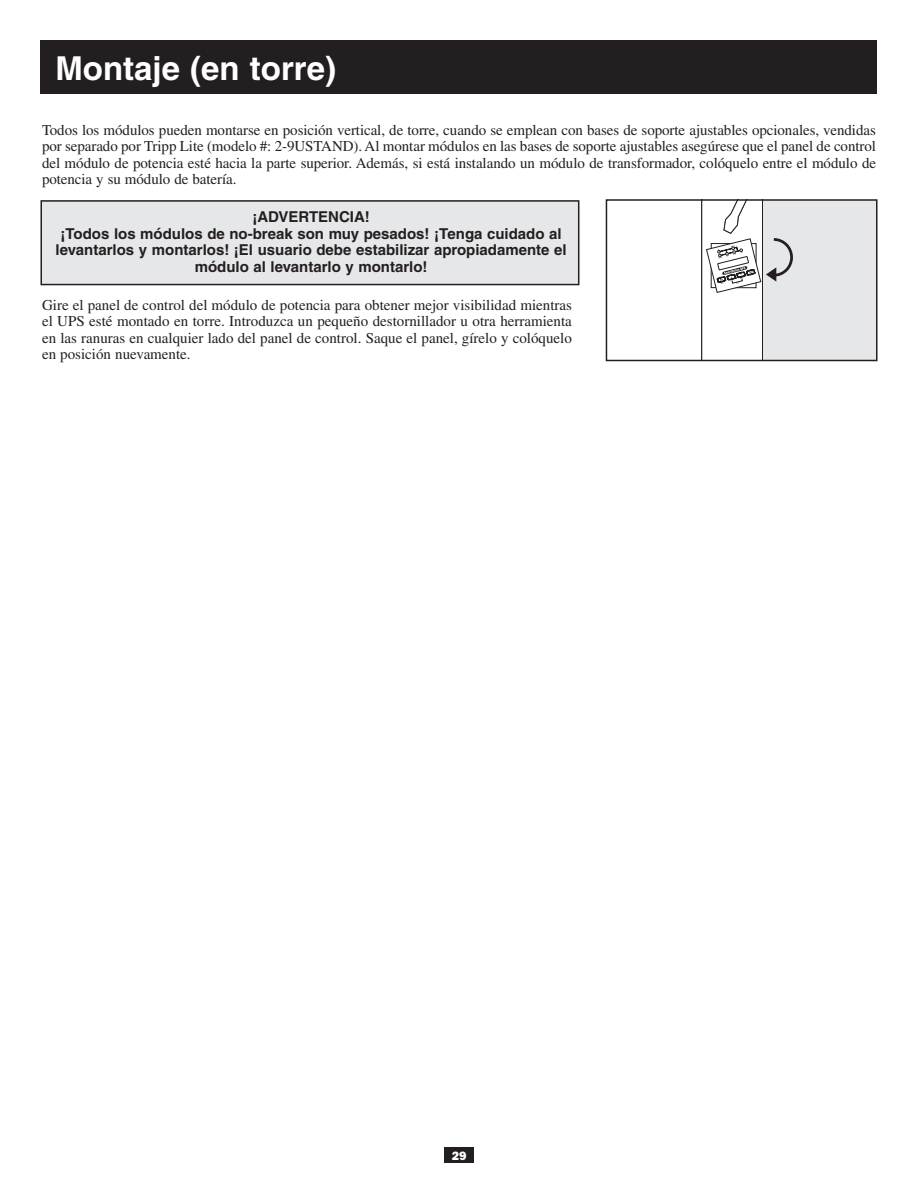
<style>
.page{position:relative;width:918px;height:1188px;background:#fff}
.page>*{position:absolute;margin:0;border:0;box-sizing:border-box;transform-origin:0 0}
.t1{font:700 33px "Helvetica";color:#fff}
.t2{font:15px/16.5px "Times";letter-spacing:-.005em;color:#231f20;text-align:justify}
.t3{font:700 15px/16.5px "Helvetica";color:#231f20;text-align:center}
.t4{font:800 12px "Franklin Gothic IT Cby BT";color:#fff}
</style>
<div class="page">
<div style="left:444px;top:1148px;width:30px;height:15px;background:#231f20"></div>
<div style="left:41px;top:201px;width:538px;height:84px;background:#e6e7e9"></div>
<div style="left:40px;top:200px;width:539px;height:85px;border:2px solid #231f20"></div>
<div style="left:40px;top:40px;width:838px;height:54px;background:#231f20"></div>
<div style="left:606px;top:200px;width:271px;height:160px;background:#e6e7e9"></div>
<svg style="left:609px;top:202px;width:184px;height:156px"></svg>
<div style="left:606px;top:199px;width:272px;height:162px;border:2px solid #231f20"></div>
<h1 class="t1" style="left:56px;top:48px;width:282px">Montaje (en torre)</h1>
<p class="t2" style="left:42px;top:121px;width:836px">Todos los módulos pueden montarse en posición vertical, de torre, cuando se emplean con bases de soporte ajustables opcionales, vendidas por separado por Tripp Lite (modelo #: 2-9USTAND). Al montar módulos en las bases de soporte ajustables asegúrese que el panel de control del módulo de potencia esté hacia la parte superior. Además, si está instalando un módulo de transformador, colóquelo entre el módulo de potencia y su módulo de batería.</p>
<p class="t3" style="left:56px;top:209px;width:513px">¡ADVERTENCIA!<br>¡Todos los módulos de no-break son muy pesados! ¡Tenga cuidado al levantarlos y montarlos! ¡El usuario debe estabilizar apropiadamente el módulo al levantarlo y montarlo!</p>
<p class="t2" style="left:42px;top:297px;width:531px">Gire el panel de control del módulo de potencia para obtener mejor visibilidad mientras el UPS esté montado en torre. Introduzca un pequeño destornillador u otra herramienta en las ranuras en cualquier lado del panel de control. Saque el panel, gírelo y colóquelo en posición nuevamente.</p>
<p class="t4" style="left:452px;top:1148px;width:16px">29</p>
</div>
